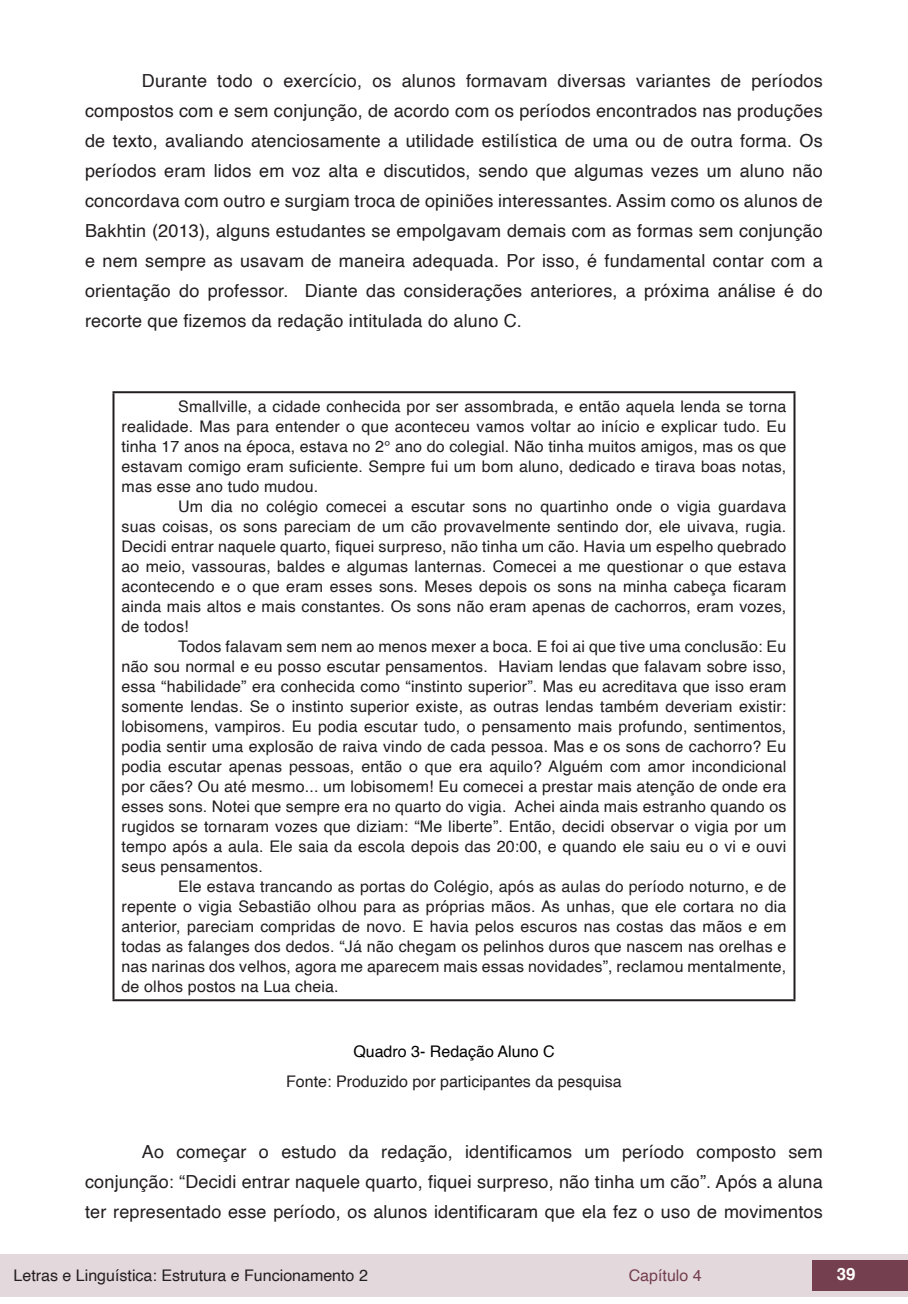
<style>
.page{position:relative;width:908px;height:1304px;background:#fff}
.page>*{position:absolute;margin:0;border:0;box-sizing:border-box;transform-origin:0 0}
.txt{font:18px/30px "Helvetica";letter-spacing:.01em;color:#231f20;text-align:justify}
.t1{font:700 16.8px "Helvetica";color:#fff}
.txt-2{font:16px/20px "Helvetica";letter-spacing:.01em;color:#231f20;text-align:justify}
.fonte_tab_gra_imag{font:16px "Helvetica";color:#231f20}
.info_tab_graf_imag{font:16px "Helvetica";color:#000}
.t2{font:16px "Helvetica";color:#743f4f}
</style>
<div class="page">
<div style="left:0;top:1254px;width:906px;height:43px;background:#e3d8dc"></div>
<div style="left:812px;top:1261px;width:95px;height:30px;background:#743f4f"></div>
<hr style="left:112px;top:391px;width:683px;height:2px;background:#231f20">
<hr style="left:112px;top:393px;width:2px;height:606px;background:#231f20">
<hr style="left:793px;top:393px;width:2px;height:606px;background:#231f20">
<hr style="left:112px;top:999px;width:683px;height:2px;background:#231f20">
<p class="txt" style="left:85px;top:66px;width:738px;text-indent:57px">Durante todo o exercício, os alunos formavam diversas variantes de períodos compostos com e sem conjunção, de acordo com os períodos encontrados nas produções de texto, avaliando atenciosamente a utilidade estilística de uma ou de outra forma. Os períodos eram lidos em voz alta e discutidos, sendo que algumas vezes um aluno não concordava com outro e surgiam troca de opiniões interessantes. Assim como os alunos de Bakhtin (2013), alguns estudantes se empolgavam demais com as formas sem conjunção e nem sempre as usavam de maneira adequada. Por isso, é fundamental contar com a orientação do professor. Diante das considerações anteriores, a próxima análise é do recorte que fizemos da redação intitulada do aluno C.</p>
<p class="txt-2" style="left:121px;top:397px;width:666px;text-indent:57px">Smallville, a cidade conhecida por ser assombrada, e então aquela lenda se torna realidade. Mas para entender o que aconteceu vamos voltar ao início e explicar tudo. Eu tinha 17 anos na época, estava no 2° ano do colegial. Não tinha muitos amigos, mas os que estavam comigo eram suficiente. Sempre fui um bom aluno, dedicado e tirava boas notas, mas esse ano tudo mudou.</p>
<p class="txt-2" style="left:121px;top:497px;width:666px;text-indent:57px">Um dia no colégio comecei a escutar sons no quartinho onde o vigia guardava suas coisas, os sons pareciam de um cão provavelmente sentindo dor, ele uivava, rugia.<br>Decidi entrar naquele quarto, fiquei surpreso, não tinha um cão. Havia um espelho quebrado ao meio, vassouras, baldes e algumas lanternas. Comecei a me questionar o que estava acontecendo e o que eram esses sons. Meses depois os sons na minha cabeça ficaram ainda mais altos e mais constantes. Os sons não eram apenas de cachorros, eram vozes, de todos!</p>
<p class="txt-2" style="left:121px;top:637px;width:666px;text-indent:57px">Todos falavam sem nem ao menos mexer a boca. E foi ai que tive uma conclusão: Eu não sou normal e eu posso escutar pensamentos. Haviam lendas que falavam sobre isso, essa “habilidade” era conhecida como “instinto superior”. Mas eu acreditava que isso eram somente lendas. Se o instinto superior existe, as outras lendas também deveriam existir: lobisomens, vampiros. Eu podia escutar tudo, o pensamento mais profundo, sentimentos, podia sentir uma explosão de raiva vindo de cada pessoa. Mas e os sons de cachorro? Eu podia escutar apenas pessoas, então o que era aquilo? Alguém com amor incondicional por cães? Ou até mesmo... um lobisomem! Eu comecei a prestar mais atenção de onde era esses sons. Notei que sempre era no quarto do vigia. Achei ainda mais estranho quando os rugidos se tornaram vozes que diziam: “Me liberte”. Então, decidi observar o vigia por um tempo após a aula. Ele saia da escola depois das 20:00, e quando ele saiu eu o vi e ouvi seus pensamentos.</p>
<p class="txt-2" style="left:121px;top:877px;width:666px;text-indent:57px">Ele estava trancando as portas do Colégio, após as aulas do período noturno, e de repente o vigia Sebastião olhou para as próprias mãos. As unhas, que ele cortara no dia anterior, pareciam compridas de novo. E havia pelos escuros nas costas das mãos e em todas as falanges dos dedos. “Já não chegam os pelinhos duros que nascem nas orelhas e nas narinas dos velhos, agora me aparecem mais essas novidades”, reclamou mentalmente, de olhos postos na Lua cheia.</p>
<p class="info_tab_graf_imag" style="left:353px;top:1039px;width:203px">Quadro 3- Redação Aluno C</p>
<p class="fonte_tab_gra_imag" style="left:286px;top:1069px;width:337px">Fonte: Produzido por participantes da pesquisa</p>
<p class="txt" style="left:85px;top:1137px;width:738px;text-indent:57px">Ao começar o estudo da redação, identificamos um período composto sem conjunção: “Decidi entrar naquele quarto, fiquei surpreso, não tinha um cão”. Após a aluna ter representado esse período, os alunos identificaram que ela fez o uso de movimentos</p>
<p class="txt-2" style="left:14px;top:1266px;width:355px">Letras e Linguística: Estrutura e Funcionamento 2</p>
<p class="t2" style="left:628px;top:1263px;width:74px">Capítulo 4</p>
<p class="t1" style="left:836px;top:1261px;width:20px">39</p>
</div>
